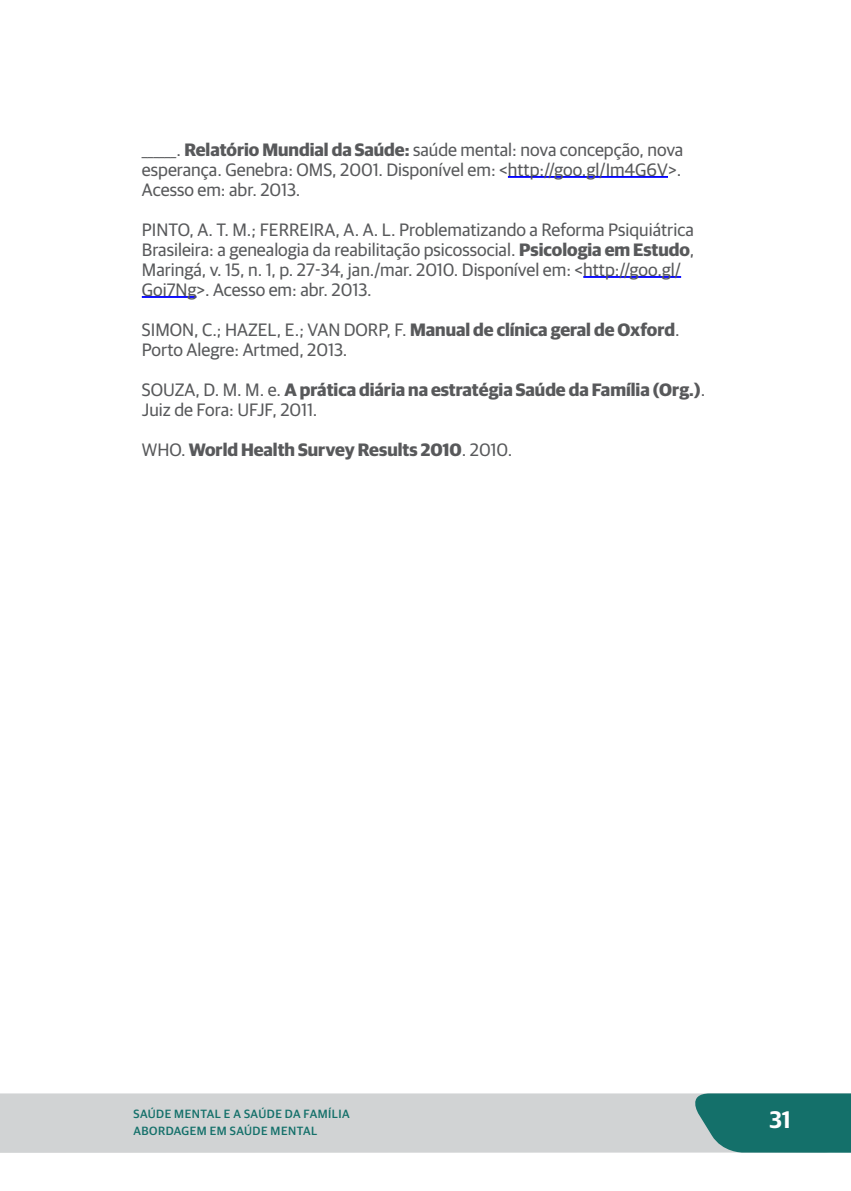
<style>
.page{position:relative;width:851px;height:1191px;background:#fff}
.page>*{position:absolute;margin:0;border:0;box-sizing:border-box;transform-origin:0 0}
.t1{font:600 24px "Guardian Sans";color:#fff}
.t2{font:18px/20px "Guardian Sans";color:#58595b}
.t3{font:700 18px/20px "Guardian Sans";color:#58595b}
.t4{font:500 12px/17.6px "Guardian Sans";letter-spacing:.04em;color:#14706a}
.s1{font-weight:700}
.s2{font-weight:400}
</style>
<div class="page">
<div style="left:0;top:1093px;width:685px;height:59px;background:#d1d3d4"></div>
<svg style="left:685px;top:1093px;width:165px;height:60px;background:#2f7e79"></svg>
<hr style="left:508px;top:176px;width:160px;height:2px;background:#00f">
<hr style="left:583px;top:276px;width:98px;height:2px;background:#00f">
<hr style="left:142px;top:296px;width:54px;height:2px;background:#00f">
<p class="t2" style="left:142px;top:138px;width:543px">______. <span class="s1">Relatório Mundial da Saúde:</span> saúde mental: nova concepção, nova esperança. Genebra: OMS, 2001. Disponível em: &lt;http://goo.gl/Im4G6V&gt;.<br>Acesso em: abr. 2013.</p>
<p class="t2" style="left:142px;top:218px;width:554px">PINTO, A. T. M.; FERREIRA, A. A. L. Problematizando a Reforma Psiquiátrica Brasileira: a genealogia da reabilitação psicossocial. <span class="s1">Psicologia em Estudo</span>, Maringá, v. 15, n. 1, p. 27-34, jan./mar. 2010. Disponível em: &lt;http://goo.gl/ Goi7Ng&gt;. Acesso em: abr. 2013.</p>
<p class="t2" style="left:142px;top:318px;width:539px">SIMON, C.; HAZEL, E.; VAN DORP, F. <span class="s1">Manual de clínica geral de Oxford</span>.<br>Porto Alegre: Artmed, 2013.</p>
<p class="t3" style="left:142px;top:378px;width:565px"><span class="s2">SOUZA, D. M. M. e.</span> A prática diária na estratégia Saúde da Família (Org.)<span class="s2">.<br>Juiz de Fora: UFJF, 2011.</span></p>
<p class="t3" style="left:142px;top:438px;width:372px"><span class="s2">WHO.</span> World Health Survey Results 2010<span class="s2">. 2010.</span></p>
<p class="t4" style="left:133px;top:1103px;width:218px">SAÚDE MENTAL E A SAÚDE DA FAMÍLIA<br>ABORDAGEM EM SAÚDE MENTAL</p>
<h1 class="t1" style="left:769px;top:1101px;width:23px">31</h1>
</div>
